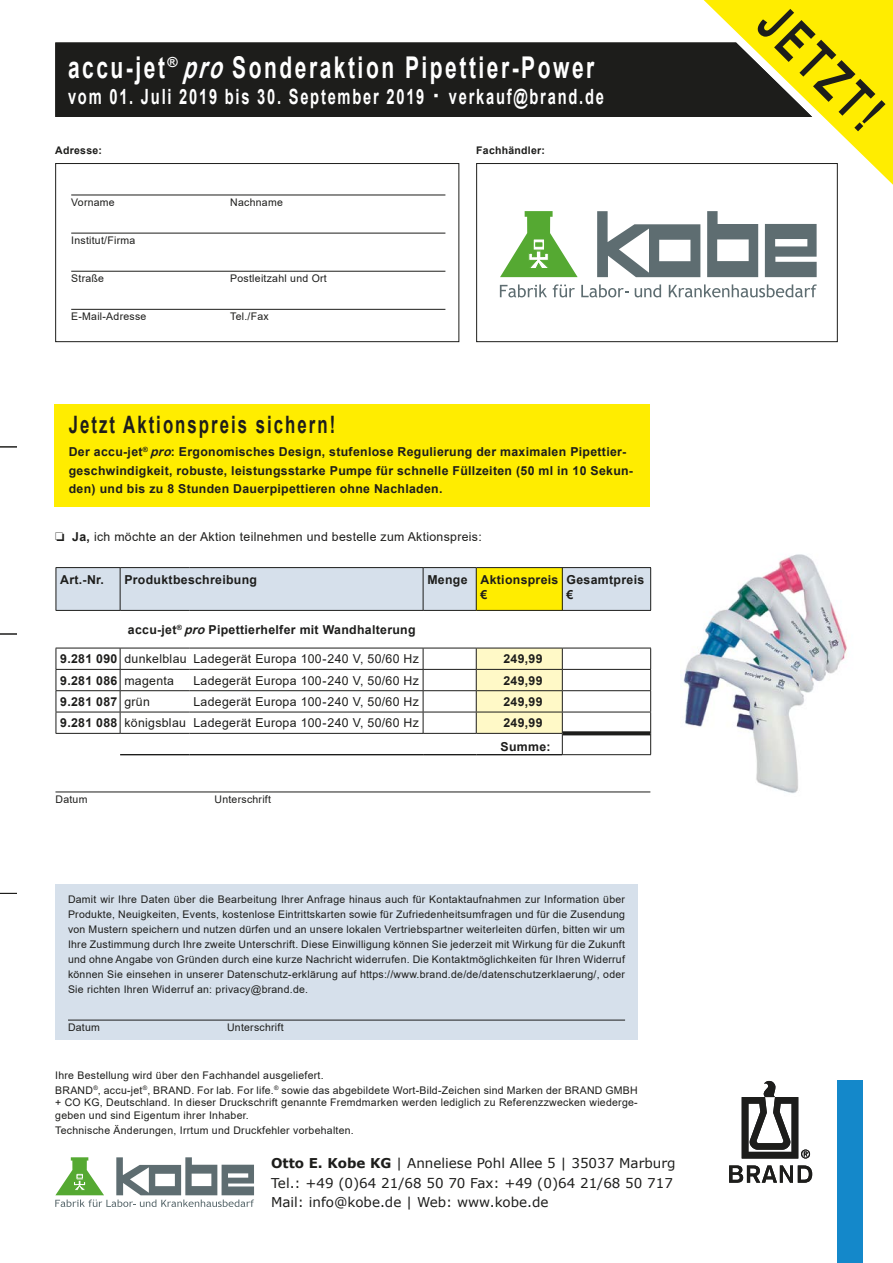
<style>
.page{position:relative;width:893px;height:1263px;background:#fff}
.page>*{position:absolute;margin:0;border:0;box-sizing:border-box;transform-origin:0 0}
.t1{font:700 54px "Arial";color:#1d1d1b;scale:.7 1}
.t2{font:700 30px "Arial";letter-spacing:.12em;color:#fff;scale:.7 1}
.t3{font:700 24px "Arial";letter-spacing:.12em;color:#1d1d1b;scale:.7 1}
.t4{font:700 21px "Arial";letter-spacing:.12em;color:#fff;scale:.7 1}
.t5{font:13.5px/19.5px "Verdana";color:#1d1d1b}
.t6{font:700 12.3px/18.8px "Arial";letter-spacing:.025em;color:#1d1d1b}
.t7{font:12.3px "Arial";letter-spacing:.025em;color:#1d1d1b}
.t8{font:10.5px/15px "Arial";letter-spacing:.025em;color:#1d1d1b}
.t9{font:700 10.5px "Arial";letter-spacing:.025em;color:#1d1d1b}
.s1{font-style:italic}
.s2{font-size:24px}
.s3{font-weight:700}
.s4{font-weight:400}
</style>
<div class="page">
<svg style="left:704px;top:0;width:189px;height:185px"></svg>
<div style="left:838px;top:1080px;width:25px;height:183px;background:#1488ca"></div>
<svg style="left:729px;top:1165px;width:83px;height:18px"></svg>
<svg style="left:742px;top:1081px;width:68px;height:77px"></svg>
<div style="left:55px;top:404px;width:595px;height:103px;background:#ffed00"></div>
<img style="left:680px;top:554px;width:167px;height:239px">
<div style="left:55px;top:43px;width:757px;height:74px;background:#1d1d1b"></div>
<svg style="left:0;top:446px;width:17px;height:1px"></svg>
<svg style="left:0;top:634px;width:17px;height:1px"></svg>
<svg style="left:0;top:893px;width:17px;height:1px"></svg>
<hr style="left:55px;top:791px;width:595px;height:1px;background:#1d1d1b">
<hr style="left:56px;top:567px;width:64px;height:1px;background:#1d1d1b">
<hr style="left:120px;top:567px;width:69px;height:1px;background:#1d1d1b">
<hr style="left:189px;top:567px;width:234px;height:1px;background:#1d1d1b">
<hr style="left:423px;top:567px;width:53px;height:1px;background:#1d1d1b">
<hr style="left:476px;top:567px;width:86px;height:1px;background:#1d1d1b">
<hr style="left:562px;top:567px;width:89px;height:1px;background:#1d1d1b">
<svg style="left:56px;top:568px;width:595px;height:187px"></svg>
<hr style="left:562px;top:754px;width:89px;height:1px;background:#1d1d1b">
<svg style="left:563px;top:731px;width:87px;height:4px"></svg>
<div style="left:476px;top:163px;width:362px;height:179px;border:1px solid #1d1d1b"></div>
<div style="left:55px;top:163px;width:404px;height:179px;border:1px solid #1d1d1b"></div>
<hr style="left:71px;top:195px;width:374px;height:1px;background:#1d1d1b">
<hr style="left:71px;top:233px;width:374px;height:1px;background:#1d1d1b">
<hr style="left:71px;top:271px;width:374px;height:1px;background:#1d1d1b">
<hr style="left:71px;top:309px;width:374px;height:1px;background:#1d1d1b">
<div style="left:55px;top:884px;width:583px;height:155px;background:#d6e0eb"></div>
<hr style="left:68px;top:1020px;width:557px;height:1px;background:#1d1d1b">
<svg style="left:55px;top:1157px;width:199px;height:50px"></svg>
<svg style="left:500px;top:284px;width:47px;height:13px"></svg>
<svg style="left:553px;top:284px;width:22px;height:13px"></svg>
<svg style="left:581px;top:284px;width:48px;height:13px"></svg>
<svg style="left:635px;top:284px;width:26px;height:13px"></svg>
<svg style="left:669px;top:284px;width:148px;height:13px"></svg>
<svg style="left:500px;top:211px;width:78px;height:66px"></svg>
<div style="left:535px;top:242px;width:8px;height:5px;background:#55a932"></div>
<div style="left:534px;top:241px;width:10px;height:7px;border:1px solid #fff"></div>
<svg style="left:597px;top:211px;width:103px;height:66px"></svg>
<svg style="left:707px;top:211px;width:51px;height:66px"></svg>
<svg style="left:765px;top:224px;width:52px;height:53px;background:#798589"></svg>
<h2 class="t2" style="left:68px;top:46px;width:753px">accu-jet <sup>®</sup> <span class="s1">pro</span>Sonderaktion Pipettier-Power</h2>
<h3 class="t4" style="left:68px;top:82px;width:767px">vom 01. Juli 2019 bis 30. September 2019 <span class="s2">·</span> verkauf@brand.de</h3>
<p class="t9" style="left:55px;top:143px;width:48px">Adresse:</p>
<p class="t9" style="left:476px;top:143px;width:70px">Fachhändler:</p>
<p class="t8" style="left:71px;top:195px;width:45px">Vorname</p>
<p class="t8" style="left:230px;top:195px;width:54px">Nachname</p>
<p class="t8" style="left:71px;top:233px;width:66px">Institut/Firma</p>
<p class="t8" style="left:71px;top:271px;width:34px">Straße</p>
<p class="t8" style="left:230px;top:271px;width:98px">Postleitzahl und Ort</p>
<p class="t8" style="left:71px;top:309px;width:77px">E-Mail-Adresse</p>
<p class="t8" style="left:230px;top:309px;width:40px">Tel./Fax</p>
<h3 class="t3" style="left:69px;top:408px;width:382px">Jetzt Aktionspreis sichern!</h3>
<p class="t6" style="left:69px;top:442px;width:566px">Der accu-jet<sup>®</sup> <span class="s1">pro</span>: Ergonomisches Design, stufenlose Regulierung der maximalen Pipettier&shy;geschwindigkeit, robuste, leistungsstarke Pumpe für schnelle Füllzeiten (50 ml in 10 Sekun&shy;den) und bis zu 8 Stunden Dauerpipettieren ohne Nachladen.</p>
<p class="t7" style="left:72px;top:528px;width:411px"><span class="s3">Ja,</span> ich möchte an der Aktion teilnehmen und bestelle zum Aktionspreis:</p>
<p class="t6" style="left:60px;top:571px;width:45px">Art.-Nr.</p>
<p class="t6" style="left:124px;top:571px;width:134px">Produktbeschreibung</p>
<p class="t6" style="left:480px;top:573px;width:79px;line-height:14.7px;text-indent:-53px">Menge Aktionspreis €</p>
<p class="t6" style="left:567px;top:573px;width:79px;line-height:14.7px">Gesamtpreis €</p>
<p class="t6" style="left:128px;top:620px;width:289px">accu-jet<sup>®</sup> <span class="s1">pro</span>Pipettierhelfer mit Wandhalterung</p>
<p class="t7" style="left:60px;top:650px;width:360px"><span class="s3">9.281 090</span> dunkelblau Ladegerät Europa 100-240 V, 50/60 Hz</p>
<p class="t6" style="left:503px;top:650px;width:41px">249,99</p>
<p class="t6" style="left:60px;top:671px;width:115px">9.281 086 <span class="s4">magenta</span></p>
<p class="t7" style="left:193px;top:672px;width:227px">Ladegerät Europa 100-240 V, 50/60 Hz</p>
<p class="t6" style="left:503px;top:671px;width:41px">249,99</p>
<p class="t6" style="left:60px;top:692px;width:91px">9.281 087 <span class="s4">grün</span></p>
<p class="t7" style="left:193px;top:693px;width:227px">Ladegerät Europa 100-240 V, 50/60 Hz</p>
<p class="t6" style="left:503px;top:692px;width:41px">249,99</p>
<p class="t7" style="left:60px;top:714px;width:360px"><span class="s3">9.281 088</span> königsblau Ladegerät Europa 100-240 V, 50/60 Hz</p>
<p class="t6" style="left:501px;top:711px;width:52px;line-height:23.5px">249,99<br>Summe:</p>
<p class="t8" style="left:55px;top:792px;width:33px">Datum</p>
<p class="t8" style="left:214px;top:792px;width:58px">Unterschrift</p>
<p class="t8" style="left:68px;top:891px;width:558px;text-align:justify">Damit wir Ihre Daten über die Bearbeitung Ihrer Anfrage hinaus auch für Kontaktaufnahmen zur Information über Produkte, Neuigkeiten, Events, kostenlose Eintrittskarten sowie für Zufriedenheitsumfragen und für die Zusendung von Mustern speichern und nutzen dürfen und an unsere lokalen Vertriebspartner weiterleiten dürfen, bitten wir um Ihre Zustimmung durch Ihre zweite Unterschrift. Diese Einwilligung können Sie jederzeit mit Wirkung für die Zukunft und ohne Angabe von Gründen durch eine kurze Nachricht widerrufen. Die Kontaktmöglichkeiten für Ihren Widerruf können Sie einsehen in unserer Datenschutz-erklärung auf https://www.brand.de/de/datenschutzerklaerung/, oder Sie richten Ihren Widerruf an: privacy@brand.de.</p>
<p class="t8" style="left:68px;top:1020px;width:33px">Datum</p>
<p class="t8" style="left:227px;top:1020px;width:58px">Unterschrift</p>
<p class="t8" style="left:55px;top:1068px;width:584px">Ihre Bestellung wird über den Fachhandel ausgeliefert.<br>BRAND<sup>®</sup>, accu-jet<sup>®</sup>, BRAND. For lab. For life.<sup>®</sup> sowie das abgebildete Wort-Bild-Zeichen sind Marken der BRAND GMBH</p>
<p class="t8" style="left:55px;top:1096px;width:584px;line-height:12.6px">+ CO KG, Deutschland. In dieser Druckschrift genannte Fremdmarken werden lediglich zu Referenzzwecken wiederge&shy;geben und sind Eigentum ihrer Inhaber.</p>
<p class="t8" style="left:55px;top:1122px;width:300px">Technische Änderungen, Irrtum und Druckfehler vorbehalten.</p>
<p class="t5" style="left:271px;top:1153px;width:406px"><span class="s3">Otto E. Kobe KG</span> | Anneliese Pohl Allee 5 | 35037 Marburg<br>Tel.: +49 (0)64 21/68 50 70 Fax: +49 (0)64 21/68 50 717<br>Mail: info@kobe.de | Web: www.kobe.de</p>
<h1 class="t1" style="left:794px;top:-13px;width:217px;rotate:45deg">JETZT!</h1>
</div>
